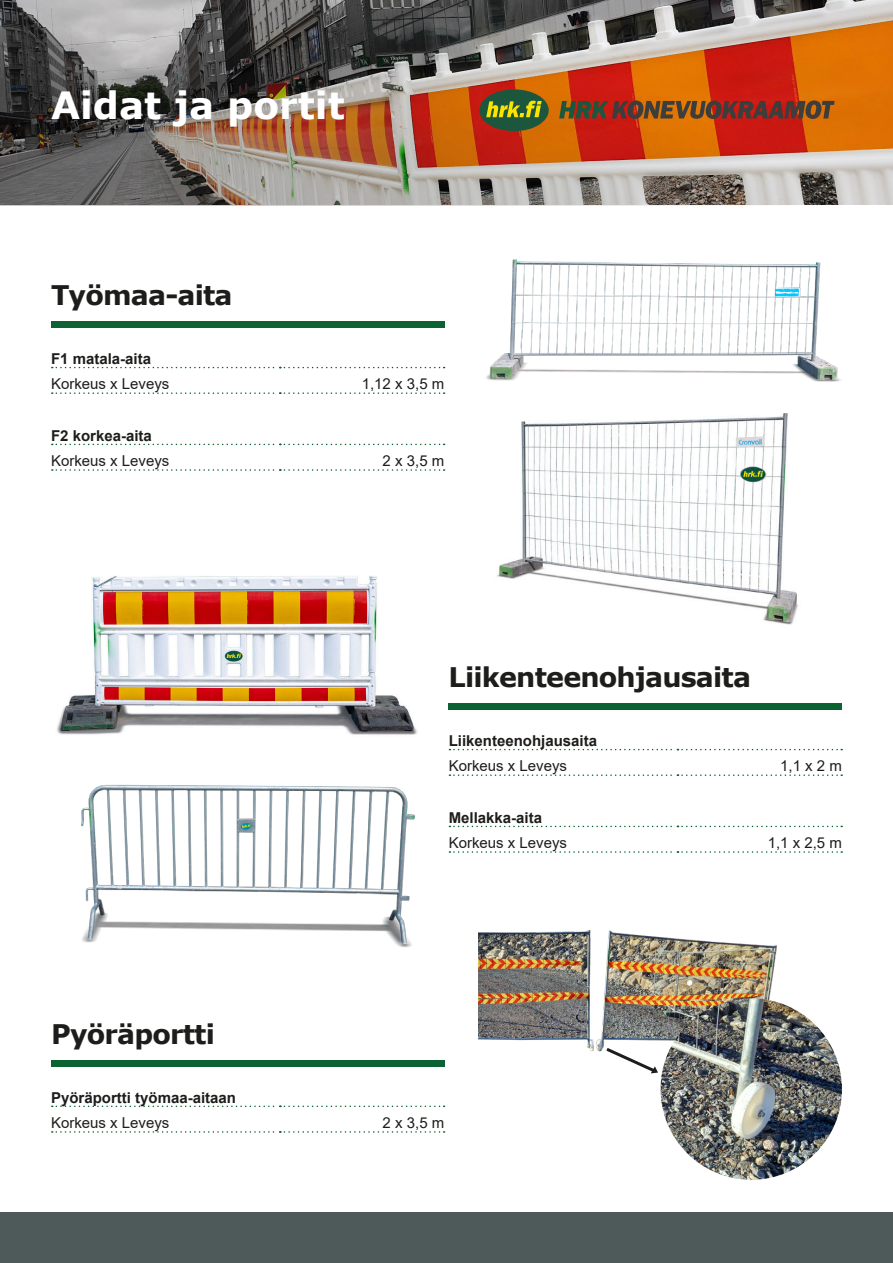
<style>
.page{position:relative;width:893px;height:1263px;background:#fff}
.page>*{position:absolute;margin:0;border:0;box-sizing:border-box;transform-origin:0 0}
.HRK_TuoteHead{font:700 37.5px "Verdana";color:#fff}
.t1{font:700 27px "Verdana";letter-spacing:-.03em;color:#1d1d1b}
.HRK_Table_Data_5mm{font:15px "Arial";color:#1d1d1b}
.HRK_Table_Data_5mm-2{font:700 15px "Arial";color:#1d1d1b}
</style>
<div class="page">
<img style="left:0;top:0;width:893px;height:206px">
<div style="left:0;top:1213px;width:893px;height:50px;background:#4e595a"></div>
<img style="left:57px;top:575px;width:360px;height:160px">
<svg style="left:559px;top:101px;width:276px;height:18px;background:#754128"></svg>
<div style="left:479px;top:89px;width:70px;height:42px;background:#1c573d;border-radius:50%"></div>
<svg style="left:486px;top:101px;width:56px;height:16px"></svg>
<div style="left:51px;top:321px;width:393px;height:7px;background:#0d6234"></div>
<svg style="left:52px;top:367px;width:393px;height:1px"></svg>
<svg style="left:52px;top:392px;width:393px;height:2px"></svg>
<svg style="left:52px;top:444px;width:393px;height:1px"></svg>
<svg style="left:52px;top:469px;width:393px;height:2px"></svg>
<svg style="left:449px;top:749px;width:393px;height:1px"></svg>
<svg style="left:449px;top:774px;width:393px;height:2px"></svg>
<svg style="left:449px;top:826px;width:393px;height:1px"></svg>
<svg style="left:449px;top:851px;width:393px;height:2px"></svg>
<div style="left:449px;top:704px;width:393px;height:6px;background:#0d6234"></div>
<img style="left:497px;top:413px;width:301px;height:212px">
<div style="left:51px;top:1060px;width:393px;height:6px;background:#0d6234"></div>
<svg style="left:52px;top:1105px;width:393px;height:2px"></svg>
<svg style="left:52px;top:1131px;width:393px;height:2px"></svg>
<img style="left:81px;top:784px;width:334px;height:164px">
<img style="left:486px;top:259px;width:355px;height:123px">
<img style="left:478px;top:930px;width:305px;height:122px">
<img style="left:660px;top:998px;width:182px;height:182px;border-radius:91px">
<svg style="left:603px;top:1045px;width:55px;height:29px"></svg>
<p class="HRK_TuoteHead" style="left:51px;top:79px;width:295px">Aidat ja portit</p>
<p class="t1" style="left:51px;top:276px;width:183px">Työmaa-aita</p>
<p class="HRK_Table_Data_5mm-2" style="left:51px;top:348px;width:102px">F1 matala-aita</p>
<p class="HRK_Table_Data_5mm" style="left:51px;top:374px;width:120px">Korkeus x Leveys</p>
<p class="HRK_Table_Data_5mm" style="left:362px;top:374px;width:84px">1,12 x 3,5 m</p>
<p class="HRK_Table_Data_5mm-2" style="left:51px;top:425px;width:102px">F2 korkea-aita</p>
<p class="HRK_Table_Data_5mm" style="left:51px;top:451px;width:120px">Korkeus x Leveys</p>
<p class="HRK_Table_Data_5mm" style="left:383px;top:451px;width:63px">2 x 3,5 m</p>
<p class="t1" style="left:449px;top:658px;width:304px">Liikenteenohjausaita</p>
<p class="t1" style="left:51px;top:1015px;width:165px">Pyöräportti</p>
<p class="HRK_Table_Data_5mm-2" style="left:449px;top:730px;width:150px">Liikenteenohjausaita</p>
<p class="HRK_Table_Data_5mm" style="left:449px;top:756px;width:120px">Korkeus x Leveys</p>
<p class="HRK_Table_Data_5mm" style="left:780px;top:756px;width:63px">1,1 x 2 m</p>
<p class="HRK_Table_Data_5mm-2" style="left:449px;top:807px;width:95px">Mellakka-aita</p>
<p class="HRK_Table_Data_5mm" style="left:449px;top:833px;width:120px">Korkeus x Leveys</p>
<p class="HRK_Table_Data_5mm" style="left:768px;top:833px;width:76px">1,1 x 2,5 m</p>
<p class="HRK_Table_Data_5mm-2" style="left:51px;top:1087px;width:187px">Pyöräportti työmaa-aitaan</p>
<p class="HRK_Table_Data_5mm" style="left:51px;top:1112px;width:120px">Korkeus x Leveys</p>
<p class="HRK_Table_Data_5mm" style="left:383px;top:1112px;width:63px">2 x 3,5 m</p>
</div>
